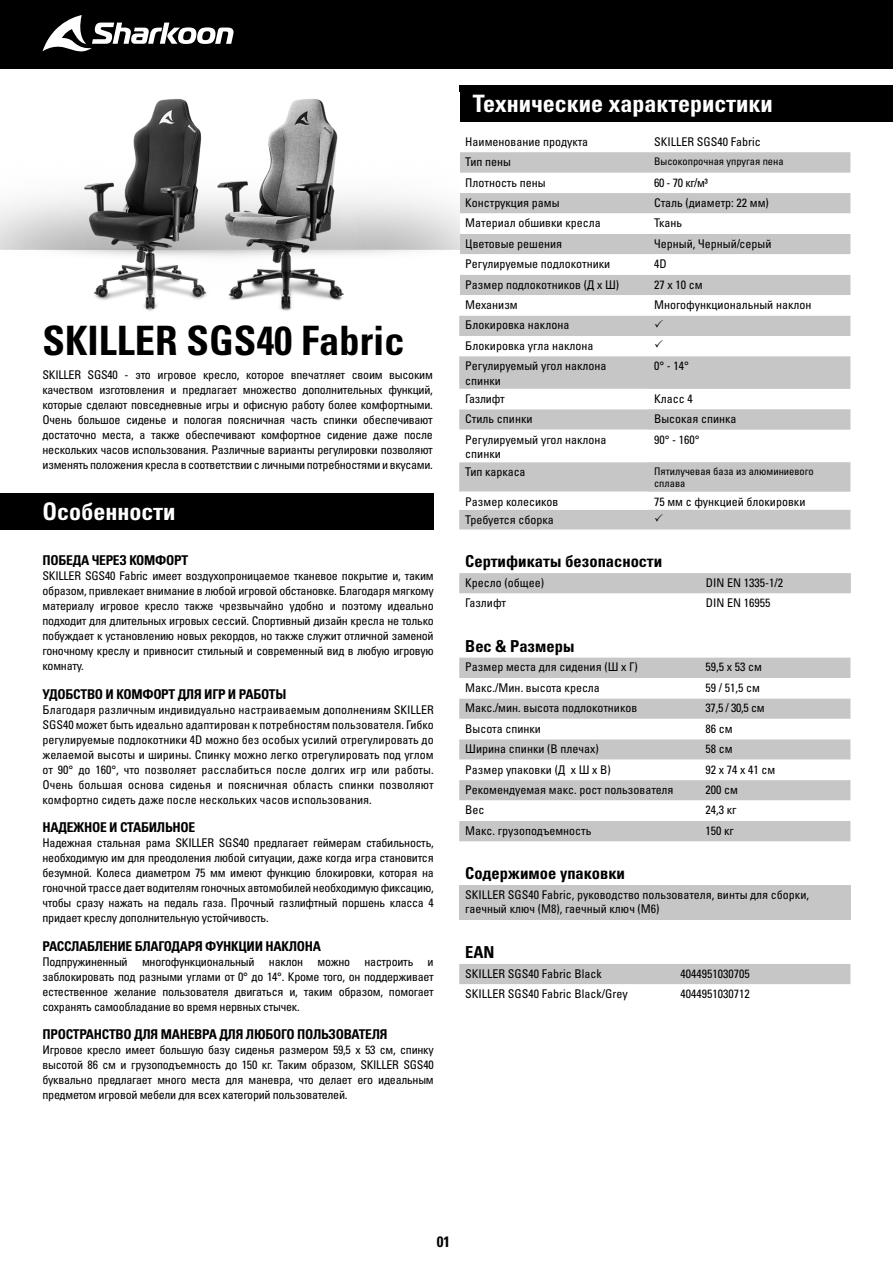
<style>
.page{position:relative;width:893px;height:1263px;background:#fff}
.page>*{position:absolute;margin:0;border:0;box-sizing:border-box;transform-origin:0 0}
.t1{font:40.5px "Univers LTCYR 67 Bold Cond";color:#000}
.t2{font:24px "Univers LTCYR 67 Bold Cond";color:#fff}
.t3{font:16.5px "Univers LTCYR 67 Bold Cond";color:#000}
.t4{font:15px "Univers LTCYR 67 Bold Cond";color:#000}
.t5{font:13.5px "Univers LTCYR 67 Bold Cond";letter-spacing:-.02em;color:#000}
.t6{font:condensed 12px/15px "Univers LTCYR 57";color:#000;text-align:justify}
.t7{font:condensed 12px "Univers LTCYR 57";letter-spacing:-.02em;color:#000}
.t8{font:condensed 10.5px/12.6px "Univers LTCYR 57";color:#000}
</style>
<div class="page">
<div style="left:0;top:0;width:893px;height:69px;background:#000"></div>
<svg style="left:43px;top:15px;width:191px;height:37px"></svg>
<div style="left:459px;top:885px;width:391px;height:34px;background:#c6c6c6"></div>
<svg style="left:459px;top:152px;width:391px;height:377px;fill:#c6c6c6"></svg>
<svg style="left:459px;top:389px;width:189px;height:121px"></svg>
<div style="left:459px;top:658px;width:391px;height:183px;background:#c6c6c6"></div>
<svg style="left:459px;top:678px;width:391px;height:143px"></svg>
<div style="left:459px;top:573px;width:392px;height:21px;background:#c6c6c6"></div>
<div style="left:459px;top:964px;width:391px;height:20px;background:#c6c6c6"></div>
<div style="left:0;top:493px;width:434px;height:37px;background:#000"></div>
<div style="left:459px;top:85px;width:434px;height:37px;background:#000"></div>
<img style="left:0;top:98px;width:459px;height:213px">
<svg style="left:459px;top:213px;width:391px;height:114px"></svg>
<svg style="left:655px;top:340px;width:8px;height:8px"></svg>
<svg style="left:655px;top:514px;width:8px;height:8px"></svg>
<h1 class="t1" style="left:43px;top:316px;width:364px">SKILLER SGS40 Fabric</h1>
<p class="t6" style="left:43px;top:366px;width:392px">SKILLER SGS40 - это игровое кресло, которое впечатляет своим высоким качеством изготовления и предлагает множество дополнительных функций, которые сделают повседневные игры и офисную работу более комфортными.<br>Очень большое сиденье и пологая поясничная часть спинки обеспечивают достаточно места, а также обеспечивают комфортное сидение даже после нескольких часов использования. Различные варианты регулировки позволяют изменять положения кресла в соответствии с личными потребностями и вкусами.</p>
<h2 class="t2" style="left:43px;top:496px;width:134px">Особенности</h2>
<p class="t5" style="left:43px;top:552px;width:147px">ПОБЕДА ЧЕРЕЗ КОМФОРТ</p>
<p class="t6" style="left:43px;top:568px;width:393px">SKILLER SGS40 Fabric имеет воздухопроницаемое тканевое покрытие и, таким образом, привлекает внимание в любой игровой обстановке. Благодаря мягкому материалу игровое кресло также чрезвычайно удобно и поэтому идеально подходит для длительных игровых сессий. Спортивный дизайн кресла не только побуждает к установлению новых рекордов, но также служит отличной заменой гоночному креслу и привносит стильный и современный вид в любую игровую комнату.</p>
<p class="t5" style="left:43px;top:685px;width:245px">УДОБСТВО И КОМФОРТ ДЛЯ ИГР И РАБОТЫ</p>
<p class="t6" style="left:43px;top:701px;width:393px">Благодаря различным индивидуально настраиваемым дополнениям SKILLER SGS40 может быть идеально адаптирован к потребностям пользователя. Гибко регулируемые подлокотники 4D можно без особых усилий отрегулировать до желаемой высоты и ширины. Спинку можно легко отрегулировать под углом от 90° до 160°, что позволяет расслабиться после долгих игр или работы.<br>Очень большая основа сиденья и поясничная область спинки позволяют комфортно сидеть даже после нескольких часов использования.</p>
<p class="t5" style="left:43px;top:819px;width:154px">НАДЕЖНОЕ И СТАБИЛЬНОЕ</p>
<p class="t6" style="left:43px;top:835px;width:393px">Надежная стальная рама SKILLER SGS40 предлагает геймерам стабильность, необходимую им для преодоления любой ситуации, даже когда игра становится безумной. Колеса диаметром 75 мм имеют функцию блокировки, которая на гоночной трассе дает водителям гоночных автомобилей необходимую фиксацию, чтобы сразу нажать на педаль газа. Прочный газлифтный поршень класса 4 придает креслу дополнительную устойчивость.</p>
<p class="t5" style="left:43px;top:937px;width:280px">РАССЛАБЛЕНИЕ БЛАГОДАРЯ ФУНКЦИИ НАКЛОНА</p>
<p class="t6" style="left:43px;top:953px;width:393px">Подпружиненный многофункциональный наклон можно настроить и заблокировать под разными углами от 0° до 14°. Кроме того, он поддерживает естественное желание пользователя двигаться и, таким образом, помогает сохранять самообладание во время нервных стычек.</p>
<p class="t5" style="left:43px;top:1026px;width:347px">ПРОСТРАНСТВО ДЛЯ МАНЕВРА ДЛЯ ЛЮБОГО ПОЛЬЗОВАТЕЛЯ</p>
<p class="t6" style="left:43px;top:1042px;width:393px">Игровое кресло имеет большую базу сиденья размером 59,5 х 53 см, спинку высотой 86 см и грузоподъемность до 150 кг. Таким образом, SKILLER SGS40 буквально предлагает много места для маневра, что делает его идеальным предметом игровой мебели для всех категорий пользователей.</p>
<h2 class="t2" style="left:473px;top:89px;width:302px">Технические xарактеристики</h2>
<p class="t6" style="left:465px;top:134px;width:125px">Наименование продукта</p>
<p class="t6" style="left:654px;top:134px;width:108px">SKILLER SGS40 Fabric</p>
<p class="t6" style="left:465px;top:154px;width:47px">Тип пены</p>
<p class="t8" style="left:654px;top:155px;width:131px">Высокопрочная упругая пена</p>
<p class="t6" style="left:465px;top:174px;width:82px">Плотность пены</p>
<p class="t6" style="left:654px;top:174px;width:56px">60 - 70 кг/м³</p>
<p class="t6" style="left:465px;top:195px;width:96px">Конструкция рамы</p>
<p class="t6" style="left:654px;top:195px;width:116px">Сталь (диаметр: 22 мм)</p>
<p class="t6" style="left:465px;top:215px;width:137px">Материал обшивки кресла</p>
<p class="t6" style="left:654px;top:215px;width:30px">Ткань</p>
<p class="t6" style="left:465px;top:236px;width:98px">Цветовые решения</p>
<p class="t6" style="left:654px;top:236px;width:119px">Черный, Черный/серый</p>
<p class="t6" style="left:465px;top:256px;width:147px">Регулируемые подлокотники</p>
<p class="t6" style="left:654px;top:256px;width:14px">4D</p>
<p class="t6" style="left:465px;top:276px;width:155px">Размер подлокотников (Д x Ш)</p>
<p class="t6" style="left:654px;top:276px;width:50px">27 x 10 см</p>
<p class="t6" style="left:465px;top:297px;width:54px">Механизм</p>
<p class="t6" style="left:654px;top:297px;width:159px">Многофункциональный наклон</p>
<p class="t6" style="left:465px;top:315px;width:143px;line-height:20.4px;text-align:left">Блокировка наклона<br>Блокировка угла наклона<br>Регулируемый угол наклона</p>
<p class="t6" style="left:465px;top:373px;width:37px">спинки</p>
<p class="t6" style="left:654px;top:358px;width:36px">0° - 14°</p>
<p class="t7" style="left:465px;top:391px;width:41px">Газлифт</p>
<p class="t6" style="left:654px;top:391px;width:40px">Класс 4</p>
<p class="t6" style="left:465px;top:411px;width:69px">Стиль спинки</p>
<p class="t6" style="left:654px;top:411px;width:84px">Высокая спинка</p>
<p class="t6" style="left:465px;top:432px;width:143px;line-height:14.4px">Регулируемый угол наклона спинки</p>
<p class="t6" style="left:654px;top:431px;width:47px">90° - 160°</p>
<p class="t6" style="left:465px;top:464px;width:62px">Тип каркаса</p>
<p class="t8" style="left:654px;top:464px;width:161px">Пятилучевая база из алюминиевого сплава</p>
<p class="t6" style="left:465px;top:493px;width:95px">Размер колесиков</p>
<p class="t6" style="left:654px;top:493px;width:153px">75 мм с функцией блокировки</p>
<p class="t6" style="left:465px;top:512px;width:90px">Требуется сборка</p>
<h3 class="t3" style="left:465px;top:551px;width:199px">Сертификаты безопасности</h3>
<p class="t6" style="left:465px;top:575px;width:80px">Кресло (общее)</p>
<p class="t6" style="left:706px;top:575px;width:79px">DIN EN 1335-1/2</p>
<p class="t6" style="left:465px;top:595px;width:42px">Газлифт</p>
<p class="t6" style="left:706px;top:595px;width:66px">DIN EN 16955</p>
<h3 class="t3" style="left:465px;top:636px;width:111px">Вес &amp; Размеры</h3>
<p class="t6" style="left:465px;top:659px;width:174px">Размер места для сидения (Ш х Г)</p>
<p class="t6" style="left:705px;top:659px;width:58px">59,5 x 53 см</p>
<p class="t6" style="left:465px;top:680px;width:136px">Макс./Мин. высота кресла</p>
<p class="t6" style="left:705px;top:680px;width:56px">59 / 51,5 см</p>
<p class="t6" style="left:465px;top:700px;width:173px">Макс./мин. высота подлокотников</p>
<p class="t6" style="left:705px;top:700px;width:61px">37,5 / 30,5 см</p>
<p class="t6" style="left:465px;top:721px;width:77px">Высота спинки</p>
<p class="t6" style="left:705px;top:721px;width:29px">86 см</p>
<p class="t6" style="left:465px;top:741px;width:135px">Ширина спинки (В плечах)</p>
<p class="t6" style="left:705px;top:741px;width:29px">58 см</p>
<p class="t6" style="left:465px;top:761px;width:147px">Размер упаковки (Д x Ш x В)</p>
<p class="t6" style="left:705px;top:761px;width:71px">92 x 74 x 41 см</p>
<p class="t6" style="left:465px;top:782px;width:210px">Рекомендуемая макс. рост пользователя</p>
<p class="t6" style="left:705px;top:782px;width:34px">200 см</p>
<p class="t6" style="left:465px;top:802px;width:21px">Вес</p>
<p class="t6" style="left:705px;top:802px;width:33px">24,3 кг</p>
<p class="t6" style="left:465px;top:823px;width:128px">Макс. грузоподъемность</p>
<p class="t6" style="left:705px;top:823px;width:30px">150 кг</p>
<h3 class="t3" style="left:465px;top:863px;width:161px">Содержимое упаковки</h3>
<p class="t6" style="left:465px;top:887px;width:345px;line-height:14.2px">SKILLER SGS40 Fabric, руководство пользователя, винты для сборки, гаечный ключ (M8), гаечный ключ (M6)</p>
<h3 class="t3" style="left:465px;top:942px;width:31px">EAN</h3>
<p class="t6" style="left:465px;top:966px;width:138px">SKILLER SGS40 Fabric Black</p>
<p class="t6" style="left:680px;top:966px;width:71px">4044951030705</p>
<p class="t6" style="left:465px;top:986px;width:164px">SKILLER SGS40 Fabric Black/Grey</p>
<p class="t6" style="left:680px;top:986px;width:71px">4044951030712</p>
<p class="t4" style="left:437px;top:1232px;width:15px">01</p>
</div>
